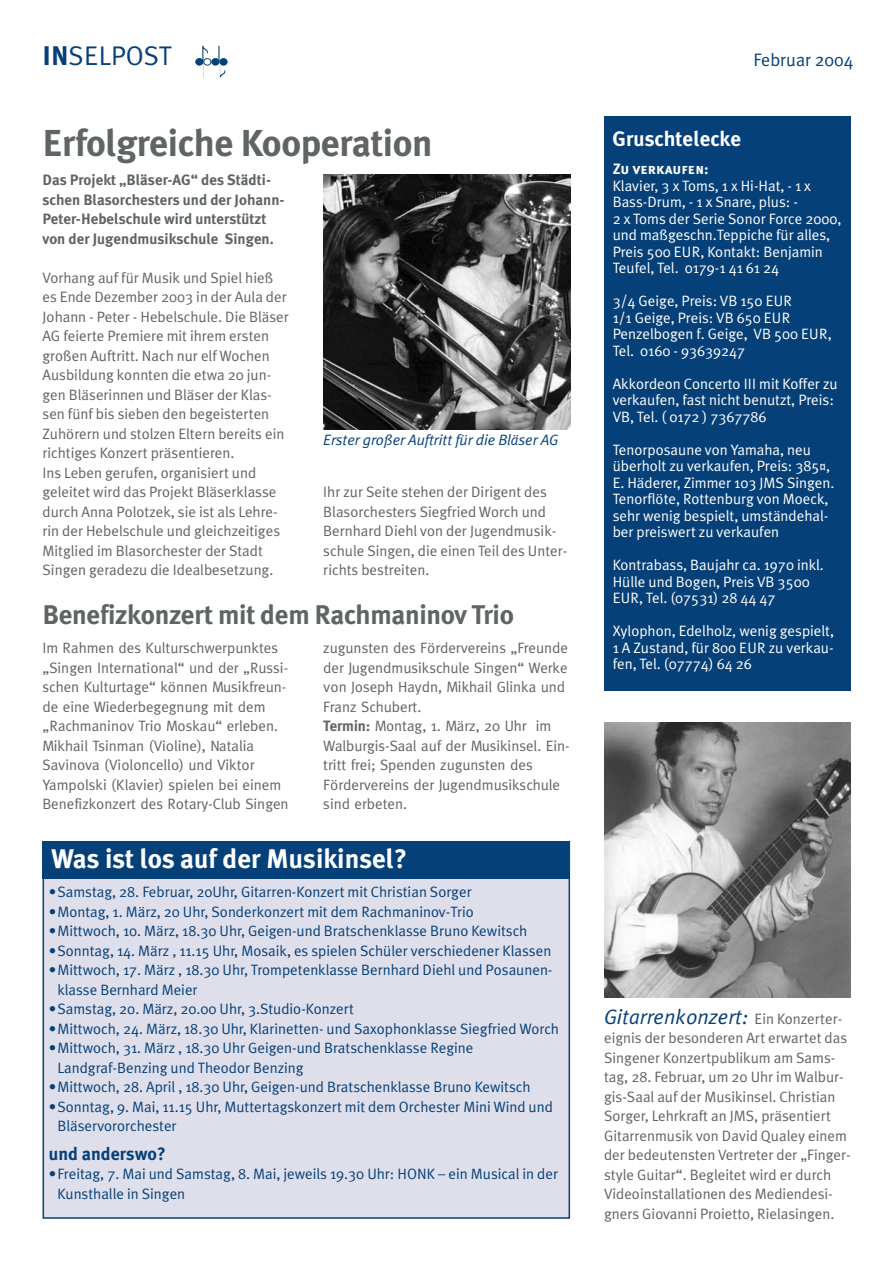
<style>
.page{position:relative;width:893px;height:1263px;background:#fff}
.page>*{position:absolute;margin:0;border:0;box-sizing:border-box;transform-origin:0 0}
.t1{font:700 37.5px "Meta Plus";letter-spacing:-.01em;color:#5f6563}
.t2{font:700 27px "Meta Plus";letter-spacing:-.01em;color:#5f6563}
.t3{font:700 27px "Meta Plus";color:#fff}
.t4{font:27px "Meta Plus Normal";color:#064078}
.t5{font:italic 21px "Meta";color:#064078}
.t6{font:700 21px "Meta Plus";color:#fff}
.t7{font:700 18px "Meta Plus";color:#064078}
.t8{font:18px "Meta Plus Normal";color:#064078}
.t9{font:15px/19.5px "Meta Plus Normal";color:#5f6563}
.t10{font:15px/19.5px "Meta Plus Normal";color:#064078}
.t11{font:15px/16.5px "Meta Plus Normal";color:#fff}
.t12{font:15px/19.5px "Meta";color:#5f6563}
.t13{font:700 15px/19.5px "Meta Plus";color:#5f6563}
.t14{font:italic 15px "Meta Plus Normal";color:#064078}
.t15{font:15px "Meta Plus Bold Caps";color:#fff}
.s1{font-family:"Meta Plus";font-weight:700}
.s2{font-weight:700}
.s3{font-family:"Meta Plus Normal";font-style:normal;font-size:15px;color:#5f6563}
</style>
<div class="page">
<div style="left:604px;top:117px;width:246px;height:574px;background:#064078"></div>
<div style="left:43px;top:842px;width:526px;height:376px;background:#dfdfec"></div>
<div style="left:204px;top:59px;width:7px;height:6px;border:1px solid #064078;border-radius:50%"></div>
<div style="left:196px;top:59px;width:7px;height:6px;background:#064078;border:1px solid #064078;border-radius:50%"></div>
<svg style="left:203px;top:46px;width:5px;height:32px"></svg>
<div style="left:220px;top:59px;width:7px;height:6px;background:#064078;border:1px solid #064078;border-radius:50%"></div>
<div style="left:212px;top:58px;width:7px;height:7px;background:#064078;border:1px solid #064078;border-radius:50%"></div>
<svg style="left:219px;top:46px;width:7px;height:32px"></svg>
<div style="left:43px;top:841px;width:527px;height:38px;background:#064078"></div>
<img style="left:323px;top:175px;width:247px;height:255px">
<img style="left:604px;top:723px;width:246px;height:275px">
<h2 class="t4" style="left:43px;top:46px;width:131px"><span class="s1">IN</span>SELPOST</h2>
<p class="t8" style="left:753px;top:53px;width:101px">Februar 2004</p>
<h1 class="t1" style="left:43px;top:130px;width:391px">Erfolgreiche Kooperation</h1>
<p class="t13" style="left:43px;top:172px;width:243px">Das Projekt „Bläser-AG“ des Städti&shy;schen Blasorchesters und der Johann-Peter-Hebelschule wird unterstützt von der Jugendmusikschule Singen.</p>
<p class="t9" style="left:43px;top:269px;width:248px">Vorhang auf für Musik und Spiel hieß es Ende Dezember 2003 in der Aula der Johann - Peter - Hebelschule. Die Bläser AG feierte Premiere mit ihrem ersten großen Auftritt. Nach nur elf Wochen Ausbildung konnten die etwa 20 jun&shy;gen Bläserinnen und Bläser der Klas&shy;sen fünf bis sieben den begeisterten Zuhörern und stolzen Eltern bereits ein richtiges Konzert präsentieren.<br>Ins Leben gerufen, organisiert und geleitet wird das Projekt Bläserklasse durch Anna Polotzek, sie ist als Lehre&shy;rin der Hebelschule und gleichzeitiges Mitglied im Blasorchester der Stadt Singen geradezu die Idealbesetzung.</p>
<p class="t14" style="left:323px;top:435px;width:236px">Erster großer Auftritt für die Bläser AG</p>
<p class="t9" style="left:323px;top:484px;width:245px">Ihr zur Seite stehen der Dirigent des Blasorchesters Siegfried Worch und Bernhard Diehl von der Jugendmusik&shy;schule Singen, die einen Teil des Unter&shy;richts bestreiten.</p>
<h2 class="t2" style="left:43px;top:605px;width:473px">Benefizkonzert mit dem Rachmaninov Trio</h2>
<p class="t12" style="left:43px;top:640px;width:248px">Im Rahmen des Kulturschwerpunktes „Singen International“ und der „Russi&shy;schen Kulturtage“ können Musikfreun&shy;de eine Wiederbegegnung mit dem „Rachmaninov Trio Moskau“ erleben.<br>Mikhail Tsinman (Violine), Natalia Savinova (Violoncello) und Viktor Yampolski (Klavier) spielen bei einem Benefizkonzert des Rotary-Club Singen</p>
<p class="t12" style="left:323px;top:640px;width:248px">zugunsten des Fördervereins „Freunde der Jugendmusikschule Singen“ Werke von Joseph Haydn, Mikhail Glinka und<br>Franz Schubert.<br><span class="s2">Termin:</span> Montag, 1. März, 20 Uhr im<br>Walburgis-Saal auf der Musikinsel. Ein&shy;tritt frei; Spenden zugunsten des<br>Fördervereins der Jugendmusikschule sind erbeten.</p>
<h2 class="t3" style="left:51px;top:849px;width:357px">Was ist los auf der Musikinsel?</h2>
<p class="t10" style="left:49px;top:884px;width:424px">•Samstag, 28. Februar, 20Uhr, Gitarren-Konzert mit Christian Sorger</p>
<p class="t10" style="left:49px;top:903px;width:426px">•Montag, 1. März, 20 Uhr, Sonderkonzert mit dem Rachmaninov-Trio</p>
<p class="t10" style="left:49px;top:923px;width:480px">•Mittwoch, 10. März, 18.30 Uhr, Geigen-und Bratschenklasse Bruno Kewitsch</p>
<p class="t10" style="left:49px;top:942px;width:504px">•Sonntag, 14. März , 11.15 Uhr, Mosaik, es spielen Schüler verschiedener Klassen</p>
<p class="t10" style="left:57px;top:962px;width:496px;text-indent:-9px">•Mittwoch, 17. März , 18.30 Uhr, Trompetenklasse Bernhard Diehl und Posaunen&shy;klasse Bernhard Meier</p>
<p class="t10" style="left:49px;top:1001px;width:306px">•Samstag, 20. März, 20.00 Uhr, 3.Studio-Konzert</p>
<p class="t10" style="left:49px;top:1020px;width:511px">•Mittwoch, 24. März, 18.30 Uhr, Klarinetten- und Saxophonklasse Siegfried Worch</p>
<p class="t10" style="left:57px;top:1040px;width:417px;text-indent:-9px">•Mittwoch, 31. März , 18.30 Uhr Geigen-und Bratschenklasse Regine<br>Landgraf-Benzing und Theodor Benzing</p>
<p class="t10" style="left:49px;top:1079px;width:483px">•Mittwoch, 28. April , 18.30 Uhr, Geigen-und Bratschenklasse Bruno Kewitsch</p>
<p class="t10" style="left:57px;top:1098px;width:497px;text-indent:-9px">•Sonntag, 9. Mai, 11.15 Uhr, Muttertagskonzert mit dem Orchester Mini Wind und<br>Bläservororchester</p>
<p class="t7" style="left:49px;top:1147px;width:118px">und anderswo?</p>
<p class="t10" style="left:57px;top:1166px;width:502px;text-indent:-9px">•Freitag, 7. Mai und Samstag, 8. Mai, jeweils 19.30 Uhr: HONK – ein Musical in der<br>Kunsthalle in Singen</p>
<h3 class="t6" style="left:612px;top:131px;width:130px">Gruschtelecke</h3>
<p class="t15" style="left:612px;top:160px;width:97px">Zu verkaufen:</p>
<p class="t11" style="left:612px;top:179px;width:230px">Klavier, 3 x Toms, 1 x Hi-Hat, - 1 x<br>Bass-Drum, - 1 x Snare, plus: -<br>2 x Toms der Serie Sonor Force 2000, und maßgeschn.Teppiche für alles,<br>Preis 500 EUR, Kontakt: Benjamin<br>Teufel, Tel. 0179-1 41 61 24</p>
<p class="t11" style="left:612px;top:294px;width:220px">3/4 Geige, Preis: VB 150 EUR<br>1/1 Geige, Preis: VB 650 EUR<br>Penzelbogen f. Geige, VB 500 EUR,<br>Tel. 0160 - 93639247</p>
<p class="t11" style="left:612px;top:377px;width:226px">Akkordeon Concerto III mit Koffer zu verkaufen, fast nicht benutzt, Preis:<br>VB, Tel. ( 0172 ) 7367786</p>
<p class="t11" style="left:612px;top:443px;width:223px">Tenorposaune von Yamaha, neu überholt zu verkaufen, Preis: 385¤, E. Häderer, Zimmer 103 JMS Singen.<br>Tenorflöte, Rottenburg von Moeck, sehr wenig bespielt, umständehal&shy;ber preiswert zu verkaufen</p>
<p class="t11" style="left:612px;top:558px;width:213px">Kontrabass, Baujahr ca. 1970 inkl.<br>Hülle und Bogen, Preis VB 3500<br>EUR, Tel. (07531) 28 44 47</p>
<p class="t11" style="left:612px;top:624px;width:223px;text-align:justify">Xylophon, Edelholz, wenig gespielt, 1 A Zustand, für 800 EUR zu verkau&shy;fen, Tel. (07774) 64 26</p>
<h3 class="t5" style="left:604px;top:1009px;width:239px">Gitarrenkonzert: <span class="s3">Ein Konzerter-</span></h3>
<p class="t9" style="left:604px;top:1030px;width:248px">eignis der besonderen Art erwartet das Singener Konzertpublikum am Sams&shy;tag, 28. Februar, um 20 Uhr im Walbur&shy;gis-Saal auf der Musikinsel. Christian Sorger, Lehrkraft an JMS, präsentiert Gitarrenmusik von David Qualey einem der bedeutensten Vertreter der „Finger&shy;style Guitar“. Begleitet wird er durch Videoinstallationen des Mediendesi&shy;gners Giovanni Proietto, Rielasingen.</p>
</div>
